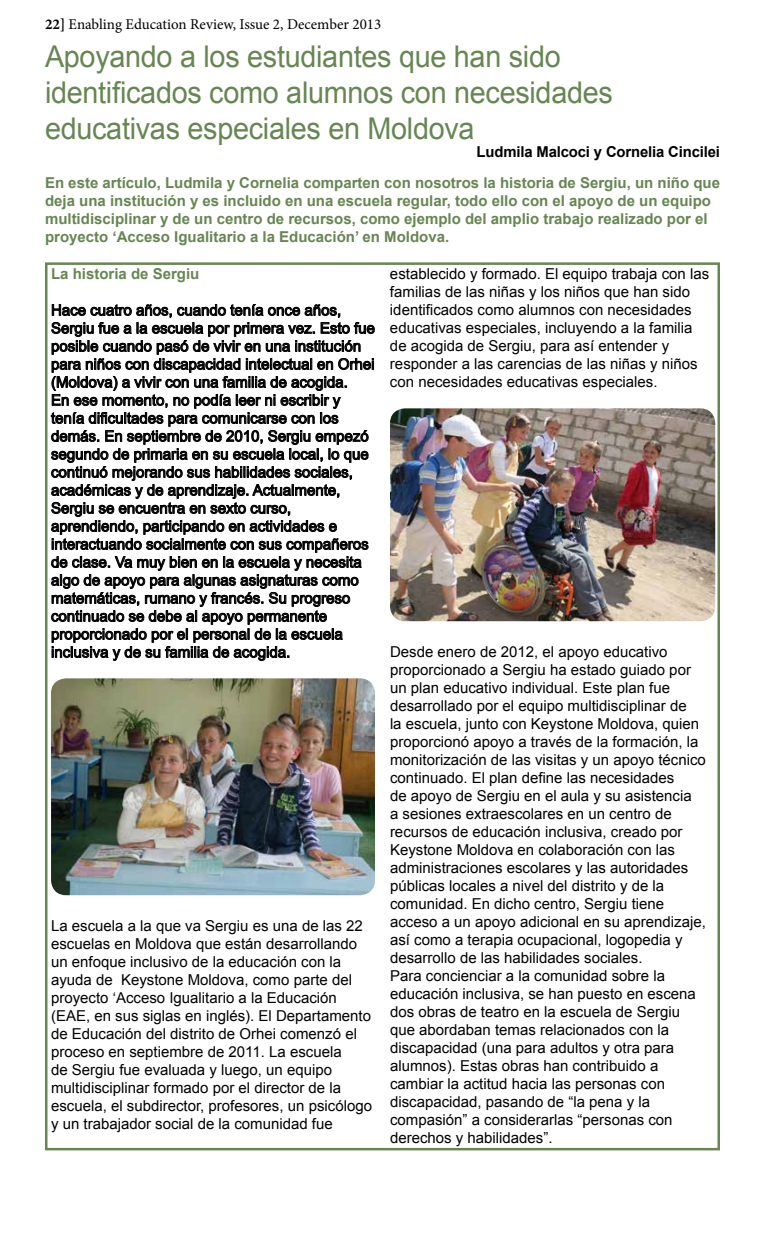
<style>
.page{position:relative;width:765px;height:1260px;background:#fff}
.page>*{position:absolute;margin:0;border:0;box-sizing:border-box;transform-origin:0 0}
.t1{font:30px/36px "Arial";letter-spacing:-.01em;color:#668652;scale:.96 1}
.t2{font:15px/18px "Arial";color:#000}
.t3{font:700 15px/18px "Arial";color:#668652}
.t4{font:15px "Minion Pro";color:#000}
.t5{font:700 15px "Arial";letter-spacing:-.01em;color:#000}
.s1{font-weight:700}
</style>
<div class="page">
<svg style="left:51px;top:304px;width:324px;height:357px"></svg>
<img style="left:51px;top:678px;width:324px;height:217px">
<img style="left:390px;top:408px;width:325px;height:213px">
<p class="t4" style="left:45px;top:14px;width:338px"><span class="s1">22]</span> Enabling Education Review, Issue 2, December 2013</p>
<h1 class="t1" style="left:45px;top:39px;width:593px">Apoyando a los estudiantes que han sido identificados como alumnos con necesidades educativas especiales en Moldova</h1>
<p class="t5" style="left:477px;top:142px;width:245px">Ludmila Malcoci y Cornelia Cincilei</p>
<p class="t3" style="left:45px;top:174px;width:677px">En este artículo, Ludmila y Cornelia comparten con nosotros la historia de Sergiu, un niño que deja una institución y es incluido en una escuela regular, todo ello con el apoyo de un equipo multidisciplinar y de un centro de recursos, como ejemplo del amplio trabajo realizado por el proyecto ‘Acceso Igualitario a la Educación’ en Moldova.</p>
<p class="t3" style="left:51px;top:266px;width:150px">La historia de Sergiu</p>
<p class="t2" style="left:51px;top:301px;width:325px">Hace cuatro años, cuando tenía once años, Sergiu fue a la escuela por primera vez. Esto fue posible cuando pasó de vivir en una institución para niños con discapacidad intelectual en Orhei (Moldova) a vivir con una familia de acogida.<br>En ese momento, no podía leer ni escribir y tenía dificultades para comunicarse con los demás. En septiembre de 2010, Sergiu empezó segundo de primaria en su escuela local, lo que continuó mejorando sus habilidades sociales, académicas y de aprendizaje. Actualmente, Sergiu se encuentra en sexto curso, aprendiendo, participando en actividades e interactuando socialmente con sus compañeros de clase. Va muy bien en la escuela y necesita algo de apoyo para algunas asignaturas como matemáticas, rumano y francés. Su progreso continuado se debe al apoyo permanente proporcionado por el personal de la escuela inclusiva y de su familia de acogida.</p>
<p class="t2" style="left:390px;top:265px;width:321px">establecido y formado. El equipo trabaja con las familias de las niñas y los niños que han sido identificados como alumnos con necesidades educativas especiales, incluyendo a la familia de acogida de Sergiu, para así entender y responder a las carencias de las niñas y niños con necesidades educativas especiales.</p>
<p class="t2" style="left:390px;top:643px;width:318px">Desde enero de 2012, el apoyo educativo proporcionado a Sergiu ha estado guiado por un plan educativo individual. Este plan fue desarrollado por el equipo multidisciplinar de<br>la escuela, junto con Keystone Moldova, quien proporcionó apoyo a través de la formación, la monitorización de las visitas y un apoyo técnico continuado. El plan define las necesidades<br>de apoyo de Sergiu en el aula y su asistencia<br>a sesiones extraescolares en un centro de recursos de educación inclusiva, creado por Keystone Moldova en colaboración con las administraciones escolares y las autoridades públicas locales a nivel del distrito y de la comunidad. En dicho centro, Sergiu tiene acceso a un apoyo adicional en su aprendizaje, así como a terapia ocupacional, logopedia y desarrollo de las habilidades sociales.<br>Para concienciar a la comunidad sobre la educación inclusiva, se han puesto en escena dos obras de teatro en la escuela de Sergiu que abordaban temas relacionados con la discapacidad (una para adultos y otra para alumnos). Estas obras han contribuido a cambiar la actitud hacia las personas con discapacidad, pasando de “la pena y la compasión” a considerarlas “personas con derechos y habilidades”.</p>
<p class="t2" style="left:51px;top:917px;width:323px">La escuela a la que va Sergiu es una de las 22 escuelas en Moldova que están desarrollando un enfoque inclusivo de la educación con la ayuda de Keystone Moldova, como parte del proyecto ‘Acceso Igualitario a la Educación (EAE, en sus siglas en inglés). El Departamento de Educación del distrito de Orhei comenzó el proceso en septiembre de 2011. La escuela<br>de Sergiu fue evaluada y luego, un equipo multidisciplinar formado por el director de la escuela, el subdirector, profesores, un psicólogo y un trabajador social de la comunidad fue</p>
</div>
